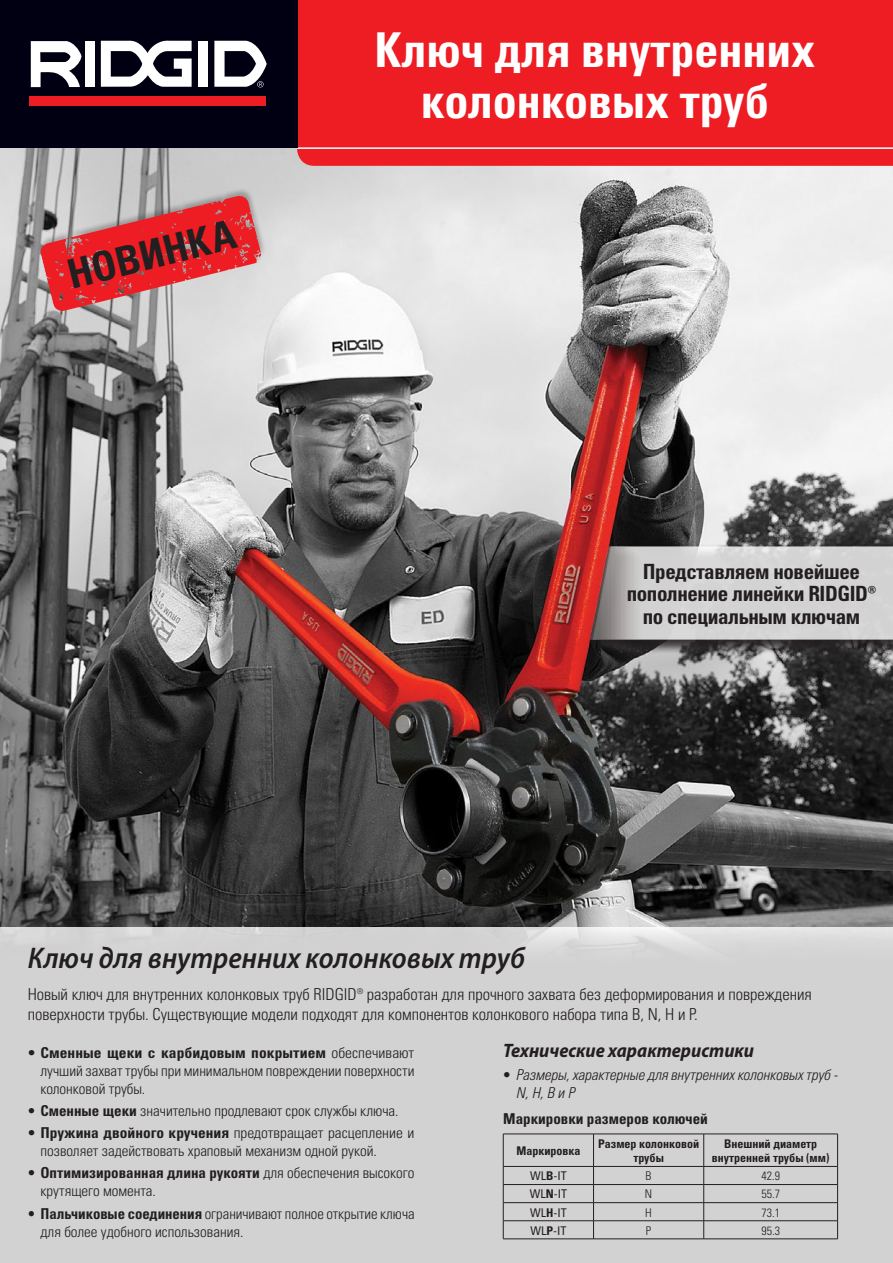
<style>
.page{position:relative;width:893px;height:1263px;background:#fff}
.page>*{position:absolute;margin:0;border:0;box-sizing:border-box;transform-origin:0 0}
.t1{font:48px/51px "Univers LTCYR 67 Bold Cond";color:#fff;text-align:center}
.t2{font:40.5px "Univers LTCYR 67 Bold Cond";color:#231f20}
.t3{font:italic 600 semi-condensed 30px "Myriad Pro";color:#231f20}
.t4{font:21px/22.5px "Univers LTCYR 67 Bold Cond";letter-spacing:-.02em;color:#231f20;text-align:center}
.t5{font:italic 700 semi-condensed 19.5px "Myriad Pro";color:#231f20}
.t6{font:16.5px/19.8px "Univers LTCYR 47 Light Cond";color:#231f20}
.t7{font:15px/18px "Univers LTCYR 47 Light Cond";color:#231f20}
.t8{font:15px/18px "Univers LTCYR 47 Light Cond Obl";color:#231f20}
.t9{font:15px "Univers LTCYR 67 Bold Cond";color:#231f20}
.t10{font:12px/14.4px "Univers LTCYR 67 Bold Cond";color:#231f20;text-align:center}
.t11{font:condensed 12px "Univers LTCYR 57";color:#231f20}
.t12{font:12px "Univers LTCYR 47 Light Cond";color:#231f20}
.s1{font-family:"Univers LTCYR 67 Bold Cond"}
.s2{font-family:"Univers LTCYR 47 Light Cond"}
.s3{font-family:"Univers LTCYR 67 Bold Cond";font-stretch:normal}
</style>
<div class="page">
<img style="left:0;top:147px;width:893px;height:780px">
<div style="left:0;top:927px;width:893px;height:336px;background:#d3d2d2"></div>
<div style="left:297px;top:0;width:596px;height:166px;background:#ee1d23"></div>
<hr style="left:297px;top:147px;width:596px;height:2px;background:#fff">
<div style="left:0;top:0;width:297px;height:147px;background:#000012"></div>
<div style="left:85px;top:41px;width:10px;height:46px;background:#fff"></div>
<div style="left:198px;top:41px;width:10px;height:46px;background:#fff"></div>
<div style="left:30px;top:96px;width:236px;height:10px;background:#ee1d23"></div>
<svg style="left:31px;top:41px;width:51px;height:46px"></svg>
<svg style="left:101px;top:40px;width:91px;height:47px"></svg>
<svg style="left:214px;top:41px;width:53px;height:46px"></svg>
<div style="left:38px;top:188px;width:229px;height:123px;background:#231f20;opacity:.3"></div>
<svg style="left:38px;top:192px;width:225px;height:122px;background:#d56d70"></svg>
<svg style="left:590px;top:544px;width:303px;height:110px;background:#403d3d"></svg>
<svg style="left:589px;top:546px;width:304px;height:94px;background:#ccc5c5"></svg>
<hr style="left:503px;top:1134px;width:90px;height:1px;background:#231f20">
<hr style="left:503px;top:1134px;width:1px;height:32px;background:#231f20">
<hr style="left:593px;top:1134px;width:111px;height:1px;background:#231f20">
<hr style="left:593px;top:1134px;width:1px;height:32px;background:#231f20">
<hr style="left:703px;top:1134px;width:1px;height:32px;background:#231f20">
<hr style="left:837px;top:1134px;width:1px;height:32px;background:#231f20">
<hr style="left:704px;top:1134px;width:134px;height:1px;background:#231f20">
<hr style="left:503px;top:1166px;width:90px;height:1px;background:#231f20">
<hr style="left:593px;top:1166px;width:111px;height:1px;background:#231f20">
<hr style="left:704px;top:1166px;width:134px;height:1px;background:#231f20">
<hr style="left:503px;top:1184px;width:90px;height:1px;background:#231f20">
<hr style="left:593px;top:1184px;width:111px;height:1px;background:#231f20">
<hr style="left:704px;top:1184px;width:134px;height:1px;background:#231f20">
<hr style="left:503px;top:1202px;width:90px;height:1px;background:#231f20">
<hr style="left:593px;top:1202px;width:111px;height:1px;background:#231f20">
<hr style="left:704px;top:1202px;width:134px;height:1px;background:#231f20">
<hr style="left:503px;top:1220px;width:90px;height:1px;background:#231f20">
<svg style="left:503px;top:1166px;width:1px;height:72px"></svg>
<hr style="left:593px;top:1220px;width:111px;height:1px;background:#231f20">
<svg style="left:593px;top:1166px;width:1px;height:72px"></svg>
<hr style="left:704px;top:1220px;width:134px;height:1px;background:#231f20">
<svg style="left:703px;top:1166px;width:1px;height:72px"></svg>
<svg style="left:837px;top:1166px;width:1px;height:72px"></svg>
<hr style="left:503px;top:1238px;width:90px;height:1px;background:#231f20">
<hr style="left:593px;top:1238px;width:111px;height:1px;background:#231f20">
<hr style="left:704px;top:1238px;width:134px;height:1px;background:#231f20">
<p class="t2" style="left:62px;top:251px;width:174px;rotate:-14deg">НОВИНКА</p>
<p class="t1" style="left:375px;top:24px;width:442px">Ключ для внутренних колонковых труб</p>
<p class="t4" style="left:627px;top:560px;width:251px">Представляем новейшее пополнение линейки RIDGID® по специальным ключам</p>
<p class="t3" style="left:28px;top:939px;width:499px">Ключ для внутренних колонковых труб</p>
<p class="t6" style="left:28px;top:983px;width:785px">Новый ключ для внутренних колонковых труб RIDGID® разработан для прочного захвата без деформирования и повреждения поверхности трубы. Существующие модели подходят для компонентов колонкового набора типа B, N, H и P.</p>
<p class="t7" style="left:40px;top:1042px;width:375px;text-align:justify;text-indent:-13px">• <span class="s1">Сменные щеки с карбидовым покрытием</span> обеспечивают лучший захват трубы при минимальном повреждении поверхности колонковой трубы.</p>
<p class="t7" style="left:28px;top:1101px;width:372px">• <span class="s1">Сменные щеки</span> значительно продлевают срок службы ключа.</p>
<p class="t7" style="left:40px;top:1123px;width:375px;text-indent:-13px">• <span class="s1">Пружина двойного кручения</span> предотвращает расцепление и позволяет задействовать храповый механизм одной рукой.</p>
<p class="t7" style="left:40px;top:1163px;width:375px;text-indent:-13px">• <span class="s1">Оптимизированная длина рукояти</span> для обеспечения высокого крутящего момента.</p>
<p class="t7" style="left:40px;top:1203px;width:376px;text-indent:-13px">• <span class="s1">Пальчиковые соединения</span> ограничивают полное открытие ключа для более удобного использования.</p>
<p class="t5" style="left:503px;top:1038px;width:252px">Технические характеристики</p>
<p class="t8" style="left:516px;top:1065px;width:323px;text-indent:-13px"><span class="s2">•</span> Размеры, характерные для внутренних колонковых труб -<br>N, H, B и P</p>
<p class="t9" style="left:503px;top:1109px;width:206px">Маркировки размеров колючей</p>
<p class="t10" style="left:516px;top:1143px;width:66px">Маркировка</p>
<p class="t10" style="left:598px;top:1136px;width:103px">Размер колонковой трубы</p>
<p class="t10" style="left:712px;top:1136px;width:119px">Внешний диаметр внутренней трубы (мм)</p>
<p class="t11" style="left:530px;top:1168px;width:38px">WL<span class="s3">B</span>-IT</p>
<p class="t12" style="left:646px;top:1168px;width:7px">B</p>
<p class="t12" style="left:761px;top:1168px;width:20px">42.9</p>
<p class="t11" style="left:530px;top:1186px;width:39px">WL<span class="s3">N</span>-IT</p>
<p class="t12" style="left:645px;top:1186px;width:9px">N</p>
<p class="t12" style="left:761px;top:1186px;width:20px">55.7</p>
<p class="t11" style="left:530px;top:1204px;width:38px">WL<span class="s3">H</span>-IT</p>
<p class="t12" style="left:645px;top:1204px;width:8px">H</p>
<p class="t12" style="left:761px;top:1204px;width:20px">73.1</p>
<p class="t11" style="left:530px;top:1223px;width:37px">WL<span class="s3">P</span>-IT</p>
<p class="t12" style="left:646px;top:1222px;width:7px">P</p>
<p class="t12" style="left:761px;top:1222px;width:20px">95.3</p>
</div>
